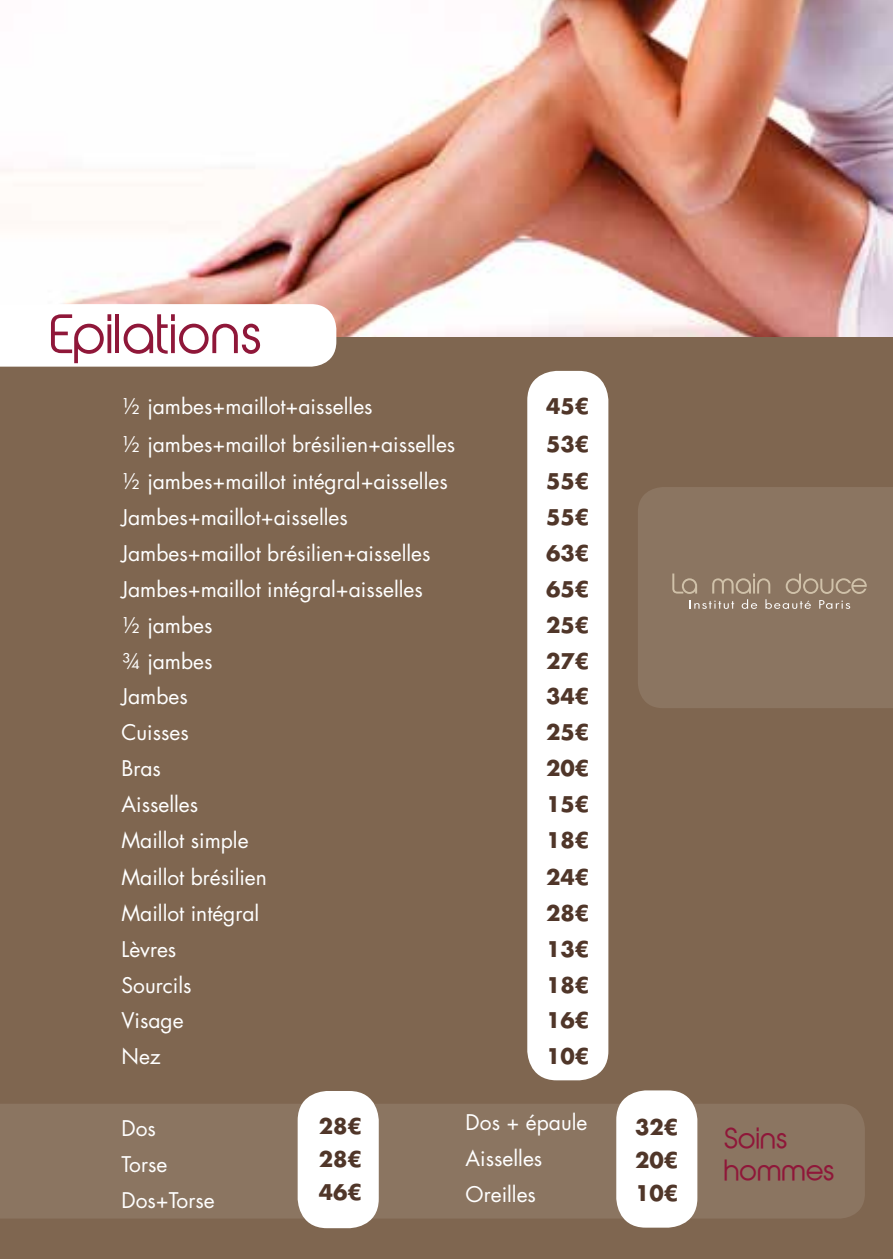
<style>
.page{position:relative;width:893px;height:1259px;background:#7f6650}
.page>*{position:absolute;margin:0;border:0;box-sizing:border-box;transform-origin:0 0}
.t1{font:50.4px "Abeatby Kai";color:#8f1739}
.t2{font:27px/32.4px "Abeatby Kai";color:#8f1739}
.t3{font:21px/35.7px "Futura Std";color:#fff}
.t4{font:700 21px/33px "Futura Std";color:#503629;text-align:justify}
</style>
<div class="page">
<div style="left:0;top:1103px;width:865px;height:115px;background:#8b7561"></div>
<div style="left:527px;top:371px;width:81px;height:709px;background:#fff;border-radius:29px"></div>
<img style="left:0;top:0;width:893px;height:336px">
<div style="left:0;top:304px;width:336px;height:63px;background:#fff"></div>
<div style="left:298px;top:1091px;width:81px;height:137px;background:#fff;border-radius:29px"></div>
<div style="left:616px;top:1090px;width:81px;height:137px;background:#fff;border-radius:29px"></div>
<div style="left:638px;top:487px;width:255px;height:221px;background:#8b7561"></div>
<h1 class="t1" style="left:51px;top:314px;width:214px">Epilations</h1>
<p class="t3" style="left:121px;top:389px;width:253px">½ jambes+maillot+aisselles</p>
<p class="t4" style="left:546px;top:390px;width:45px">45€</p>
<p class="t3" style="left:121px;top:426px;width:335px">½ jambes+maillot brésilien+aisselles</p>
<p class="t4" style="left:546px;top:427px;width:45px">53€</p>
<p class="t3" style="left:121px;top:464px;width:328px">½ jambes+maillot intégral+aisselles</p>
<p class="t4" style="left:546px;top:465px;width:45px">55€</p>
<p class="t3" style="left:121px;top:500px;width:228px">Jambes+maillot+aisselles</p>
<p class="t4" style="left:546px;top:500px;width:45px">55€</p>
<p class="t3" style="left:121px;top:536px;width:310px">Jambes+maillot brésilien+aisselles</p>
<p class="t4" style="left:546px;top:536px;width:45px">63€</p>
<p class="t3" style="left:121px;top:571px;width:303px">Jambes+maillot intégral+aisselles</p>
<p class="t4" style="left:546px;top:572px;width:45px">65€</p>
<p class="t3" style="left:121px;top:607px;width:93px">½ jambes</p>
<p class="t4" style="left:546px;top:608px;width:45px">25€</p>
<p class="t3" style="left:121px;top:643px;width:93px">¾ jambes</p>
<p class="t4" style="left:546px;top:644px;width:45px">27€</p>
<p class="t3" style="left:121px;top:679px;width:68px">Jambes</p>
<p class="t4" style="left:546px;top:679px;width:45px">34€</p>
<p class="t3" style="left:121px;top:715px;width:69px">Cuisses</p>
<p class="t4" style="left:546px;top:715px;width:45px">25€</p>
<p class="t3" style="left:121px;top:750px;width:41px">Bras</p>
<p class="t4" style="left:546px;top:751px;width:45px">20€</p>
<p class="t3" style="left:121px;top:786px;width:78px">Aisselles</p>
<p class="t4" style="left:546px;top:787px;width:45px">15€</p>
<p class="t3" style="left:121px;top:822px;width:129px">Maillot simple</p>
<p class="t4" style="left:546px;top:823px;width:45px">18€</p>
<p class="t3" style="left:121px;top:860px;width:147px">Maillot brésilien</p>
<p class="t4" style="left:546px;top:860px;width:45px">24€</p>
<p class="t3" style="left:121px;top:895px;width:139px">Maillot intégral</p>
<p class="t4" style="left:546px;top:896px;width:45px">28€</p>
<p class="t3" style="left:121px;top:931px;width:56px">Lèvres</p>
<p class="t4" style="left:546px;top:932px;width:45px">13€</p>
<p class="t3" style="left:121px;top:967px;width:71px">Sourcils</p>
<p class="t4" style="left:546px;top:968px;width:45px">18€</p>
<p class="t3" style="left:121px;top:1003px;width:64px">Visage</p>
<p class="t4" style="left:546px;top:1003px;width:45px">16€</p>
<p class="t3" style="left:121px;top:1039px;width:41px">Nez</p>
<p class="t4" style="left:546px;top:1039px;width:45px">10€</p>
<p class="t3" style="left:121px;top:1110px;width:95px">Dos<br>Torse<br>Dos+Torse</p>
<p class="t3" style="left:466px;top:1104px;width:123px">Dos + épaule<br>Aisselles<br>Oreilles</p>
<p class="t4" style="left:319px;top:1109px;width:45px">28€ 28€ 46€</p>
<p class="t4" style="left:635px;top:1110px;width:45px">32€ 20€ 10€</p>
<p class="t2" style="left:725px;top:1124px;width:112px">Soins hommes</p>
</div>
